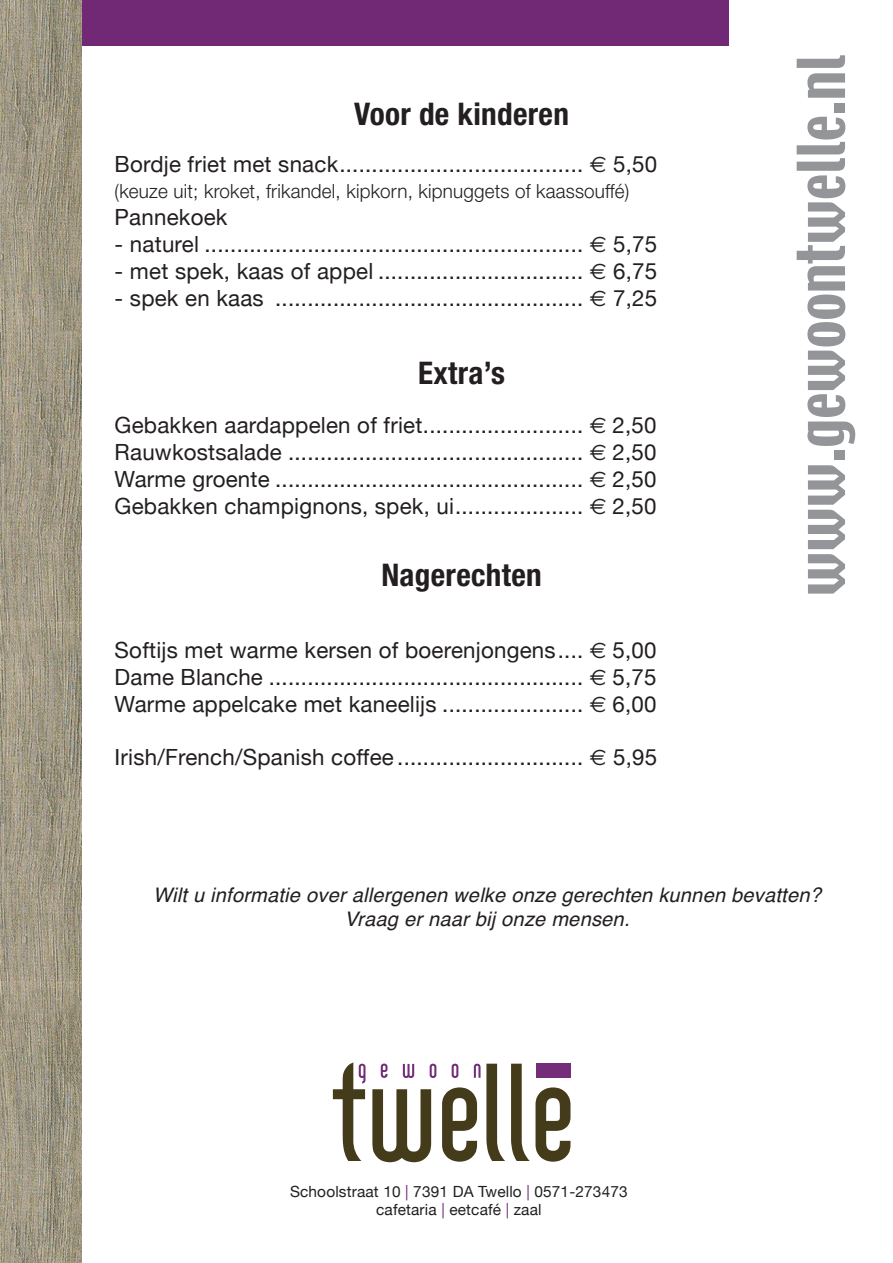
<style>
.page{position:relative;width:893px;height:1263px;background:#fff}
.page>*{position:absolute;margin:0;border:0;box-sizing:border-box;transform-origin:0 0}
.t1{font:58.65px "Poelschoe Techno";color:#939598}
.t2{font:700 condensed 31.2px "Helvetica Neue";letter-spacing:.01em;color:#231f20}
.t3{font:22.35px "Helvetica Neue";letter-spacing:.01em;color:#231f20}
.t4{font:italic 20.1px "Helvetica";letter-spacing:.01em;color:#231f20}
.t5{font:300 19.5px "Helvetica Neue";letter-spacing:.01em;color:#231f20}
.t6{font:15.45px "Helvetica Neue";letter-spacing:.01em;color:#231f20}
.s1{font-family:"Euro Sans"}
.s2{color:#712976}
</style>
<div class="page">
<svg style="left:372px;top:1089px;width:59px;height:73px"></svg>
<svg style="left:511px;top:1064px;width:59px;height:98px"></svg>
<svg style="left:333px;top:1062px;width:32px;height:99px"></svg>
<svg style="left:381px;top:1063px;width:6px;height:15px"></svg>
<svg style="left:403px;top:1064px;width:11px;height:14px"></svg>
<svg style="left:430px;top:1064px;width:6px;height:14px"></svg>
<svg style="left:442px;top:1064px;width:63px;height:98px"></svg>
<div style="left:536px;top:1064px;width:34px;height:14px;background:#732d79"></div>
<div style="left:81px;top:0;width:647px;height:46px;background:#712976"></div>
<img style="left:0;top:0;width:81px;height:1263px">
<p class="t2" style="left:354px;top:95px;width:216px">Voor de kinderen</p>
<p class="t3" style="left:115px;top:150px;width:544px">Bordje friet met snack...................................... <span class="s1">g</span> 5,50</p>
<p class="t5" style="left:115px;top:180px;width:516px">(keuze uit; kroket, frikandel, kipkorn, kipnuggets of kaassouffé)</p>
<p class="t3" style="left:115px;top:204px;width:114px">Pannekoek</p>
<p class="t3" style="left:115px;top:231px;width:544px">- naturel ........................................................... <span class="s1">g</span> 5,75</p>
<p class="t3" style="left:115px;top:257px;width:544px">- met spek, kaas of appel ................................ <span class="s1">g</span> 6,75</p>
<p class="t3" style="left:115px;top:284px;width:544px">- spek en kaas ................................................ <span class="s1">g</span> 7,25</p>
<p class="t2" style="left:418px;top:354px;width:88px">Extra’s</p>
<p class="t3" style="left:115px;top:412px;width:543px">Gebakken aardappelen of friet......................... <span class="s1">g</span> 2,50</p>
<p class="t3" style="left:115px;top:439px;width:543px">Rauwkostsalade .............................................. <span class="s1">g</span> 2,50</p>
<p class="t3" style="left:115px;top:466px;width:543px">Warme groente ................................................ <span class="s1">g</span> 2,50</p>
<p class="t3" style="left:115px;top:492px;width:543px">Gebakken champignons, spek, ui.................... <span class="s1">g</span> 2,50</p>
<p class="t2" style="left:381px;top:556px;width:162px">Nagerechten</p>
<p class="t3" style="left:115px;top:637px;width:543px">Softijs met warme kersen of boerenjongens.... <span class="s1">g</span> 5,00</p>
<p class="t3" style="left:115px;top:664px;width:543px">Dame Blanche ................................................. <span class="s1">g</span> 5,75</p>
<p class="t3" style="left:115px;top:690px;width:543px">Warme appelcake met kaneelijs ...................... <span class="s1">g</span> 6,00</p>
<p class="t3" style="left:115px;top:744px;width:544px">Irish/French/Spanish coffee ............................. <span class="s1">g</span> 5,95</p>
<p class="t1" style="left:781px;top:596px;width:543px;rotate:-90deg">www.gewoontwelle.nl</p>
<p class="t4" style="left:153px;top:879px;width:669px">Wilt u informatie over allergenen welke onze gerechten kunnen bevatten?</p>
<p class="t4" style="left:344px;top:903px;width:287px">Vraag er naar bij onze mensen.</p>
<p class="t6" style="left:290px;top:1182px;width:339px">Schoolstraat 10 <span class="s2">|</span> 7391 DA Twello <span class="s2">|</span> 0571-273473</p>
<p class="t6" style="left:376px;top:1200px;width:167px">cafetaria <span class="s2">|</span> eetcafé <span class="s2">|</span> zaal</p>
</div>
